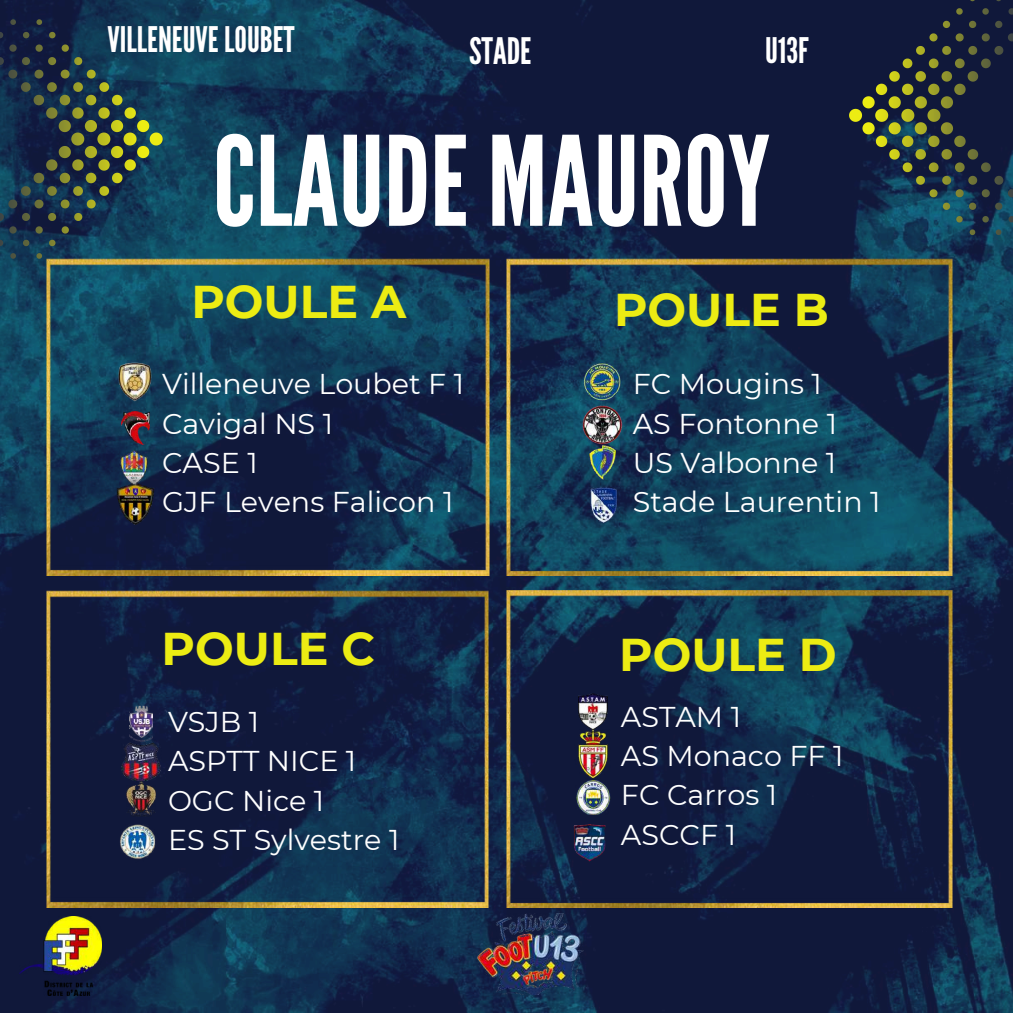
<style>
.page{position:relative;width:1013px;height:1013px;background:#fff}
.page>*{position:absolute;margin:0;border:0;box-sizing:border-box;transform-origin:0 0}
.t1{font:123.88px "League Gothic";color:#fff}
.t2{font:700 45.88px "Montserrat";color:#ecec13}
.t3{font:36.5px "League Gothic";color:#fff}
.t4{font:35.25px "League Gothic";color:#fff}
.t5{font:28.62px/39.4px "Montserrat";color:#fff}
</style>
<div class="page">
<img style="left:0;top:0;width:1012px;height:1012px">
<svg style="left:0;top:19px;width:162px;height:240px;background:#233e4a"></svg>
<svg style="left:849px;top:0;width:163px;height:235px;background:#223240"></svg>
<img style="left:465px;top:913px;width:133px;height:81px">
<img style="left:19px;top:916px;width:83px;height:79px">
<img style="left:47px;top:259px;width:442px;height:317px">
<img style="left:506px;top:259px;width:446px;height:317px">
<img style="left:558px;top:358px;width:88px;height:47px">
<img style="left:581px;top:404px;width:41px;height:41px">
<img style="left:584px;top:486px;width:38px;height:38px">
<img style="left:116px;top:360px;width:38px;height:42px">
<img style="left:121px;top:412px;width:28px;height:33px">
<img style="left:114px;top:481px;width:42px;height:43px">
<img style="left:114px;top:449px;width:39px;height:37px">
<img style="left:46px;top:590px;width:443px;height:317px">
<img style="left:506px;top:590px;width:447px;height:317px">
<img style="left:114px;top:715px;width:54px;height:65px">
<img style="left:130px;top:704px;width:22px;height:41px">
<img style="left:565px;top:724px;width:56px;height:57px">
<img style="left:575px;top:780px;width:35px;height:34px">
<img style="left:579px;top:693px;width:28px;height:36px">
<img style="left:589px;top:445px;width:26px;height:35px">
<img style="left:568px;top:821px;width:42px;height:42px">
<img style="left:126px;top:780px;width:29px;height:36px">
<img style="left:116px;top:819px;width:44px;height:44px">
<p class="t4" style="left:107px;top:19px;width:189px">VILLENEUVE LOUBET</p>
<p class="t3" style="left:469px;top:30px;width:64px">STADE</p>
<p class="t4" style="left:765px;top:30px;width:45px">U13F</p>
<h1 class="t1" style="left:213px;top:110px;width:558px">CLAUDE MAUROY</h1>
<h2 class="t2" style="left:191px;top:274px;width:216px">POULE A</h2>
<h2 class="t2" style="left:614px;top:282px;width:216px">POULE B</h2>
<p class="t5" style="left:162px;top:364px;width:303px">Villeneuve Loubet F 1<br>Cavigal NS 1<br>CASE 1<br>GJF Levens Falicon 1</p>
<p class="t5" style="left:632px;top:364px;width:249px">FC Mougins 1<br>AS Fontonne 1<br>US Valbonne 1<br>Stade Laurentin 1</p>
<h2 class="t2" style="left:162px;top:620px;width:215px">POULE C</h2>
<h2 class="t2" style="left:619px;top:626px;width:219px">POULE D</h2>
<p class="t5" style="left:168px;top:702px;width:233px">VSJB 1<br>ASPTT NICE 1<br>OGC Nice 1<br>ES ST Sylvestre 1</p>
<p class="t5" style="left:621px;top:696px;width:224px">ASTAM 1<br>AS Monaco FF 1<br>FC Carros 1<br>ASCCF 1</p>
</div>
